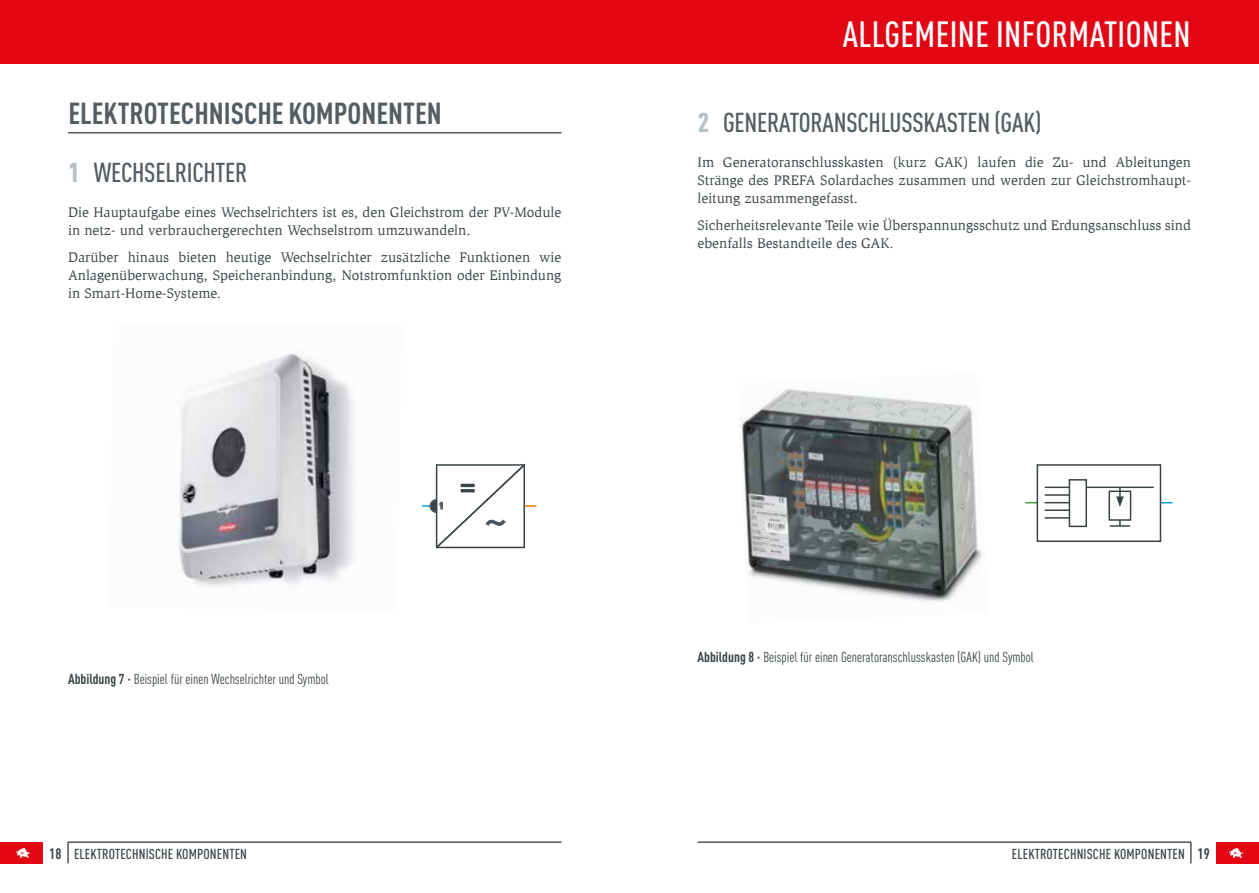
<style>
.page{position:relative;width:1259px;height:893px;background:#fff}
.page>*{position:absolute;margin:0;border:0;box-sizing:border-box;transform-origin:0 0}
.t1{font:500 condensed 36px "DIN Pro";letter-spacing:.01em;color:#fff}
.t2{font:700 condensed 30px "DIN Pro";color:#535d62}
.t3{font:500 condensed 27px "DIN Pro";letter-spacing:-.01em;color:#535d62}
.t4{font:14.25px/18px "Slimbach Pro";color:#394448}
.t5{font:condensed 14.25px "DIN Pro";color:#394448}
.t6{font:500 condensed 14.25px "DIN Pro";letter-spacing:.01em;color:#394448}
.s1{font-weight:900;color:#b6c0c6}
.s2{font-weight:700}
.s3{font-weight:700;font-size:15px}
</style>
<div class="page">
<div style="left:1216px;top:842px;width:43px;height:21px;background:#e30613"></div>
<hr style="left:697px;top:842px;width:494px;height:1px;background:#000">
<svg style="left:1190px;top:842px;width:1px;height:21px"></svg>
<svg style="left:1229px;top:848px;width:13px;height:10px"></svg>
<div style="left:0;top:842px;width:43px;height:21px;background:#e30613"></div>
<hr style="left:68px;top:842px;width:493px;height:1px;background:#000">
<svg style="left:68px;top:842px;width:1px;height:21px"></svg>
<svg style="left:16px;top:848px;width:14px;height:10px"></svg>
<div style="left:0;top:0;width:1259px;height:64px;background:#e30613"></div>
<hr style="left:68px;top:132px;width:493px;height:2px;background:#535d62">
<img style="left:179px;top:353px;width:175px;height:234px">
<svg style="left:422px;top:463px;width:114px;height:86px"></svg>
<div style="left:1036px;top:464px;width:125px;height:78px;border:2px solid #394448"></div>
<div style="left:1068px;top:479px;width:19px;height:48px;border:2px solid #394448"></div>
<div style="left:1108px;top:491px;width:23px;height:30px;border:2px solid #394448"></div>
<svg style="left:1044px;top:487px;width:25px;height:1px"></svg>
<hr style="left:1086px;top:487px;width:67px;height:1px;background:#394448">
<hr style="left:1044px;top:494px;width:25px;height:2px;background:#394448">
<hr style="left:1044px;top:509px;width:25px;height:2px;background:#394448">
<svg style="left:1044px;top:502px;width:25px;height:1px"></svg>
<hr style="left:1044px;top:517px;width:25px;height:2px;background:#394448">
<hr style="left:1109px;top:525px;width:21px;height:2px;background:#394448">
<svg style="left:1116px;top:488px;width:7px;height:19px"></svg>
<img style="left:739px;top:389px;width:243px;height:213px">
<h2 class="t2" style="left:68px;top:90px;width:375px">ELEKTROTECHNISCHE KOMPONENTEN</h2>
<h3 class="t3" style="left:68px;top:153px;width:178px"><span class="s1">1</span> WECHSELRICHTER</h3>
<p class="t4" style="left:68px;top:203px;width:495px">Die Hauptaufgabe eines Wechselrichters ist es, den Gleichstrom der PV-Module in netz- und verbrauchergerechten Wechselstrom umzuwandeln.</p>
<p class="t4" style="left:68px;top:248px;width:495px;text-align:justify">Darüber hinaus bieten heutige Wechselrichter zusätzliche Funktionen wie Anlagenüberwachung, Speicheranbindung, Notstromfunktion oder Einbindung in Smart-Home-Systeme.</p>
<h1 class="t1" style="left:815px;top:7px;width:376px">3 ALLGEMEINE INFORMATIONEN</h1>
<h3 class="t3" style="left:697px;top:102px;width:82px"><span class="s1">2</span> GENERATORANS</h3>
<h3 class="t3" style="left:857px;top:102px;width:56px">CHLUSSKAST</h3>
<h3 class="t3" style="left:967px;top:102px;width:75px">EN (GAK)</h3>
<p class="t4" style="left:697px;top:153px;width:495px;text-align:justify">Im Generatoranschlusskasten (kurz GAK) laufen die Zu- und Ableitungen Stränge des PREFA Solardaches zusammen und werden zur Gleichstromhaupt&shy;leitung zusammengefasst.</p>
<p class="t4" style="left:697px;top:216px;width:495px">Sicherheitsrelevante Teile wie Überspannungsschutz und Erdungsanschluss sind ebenfalls Bestandteile des GAK.</p>
<p class="t5" style="left:68px;top:668px;width:262px"><span class="s2">Abbildung 7</span> · Beispiel für einen Wechselrichter und Symbol</p>
<p class="t5" style="left:697px;top:646px;width:338px"><span class="s2">Abbildung 8</span> · Beispiel für einen Generatoranschlusskasten (GAK) und Symbol</p>
<p class="t6" style="left:49px;top:843px;width:199px"><span class="s3">18</span> ELEKTROTECHNISCHE KOMPONENTEN</p>
<p class="t6" style="left:1012px;top:843px;width:199px">ELEKTROTECHNISCHE KOMPONENTEN <span class="s3">19</span></p>
</div>
